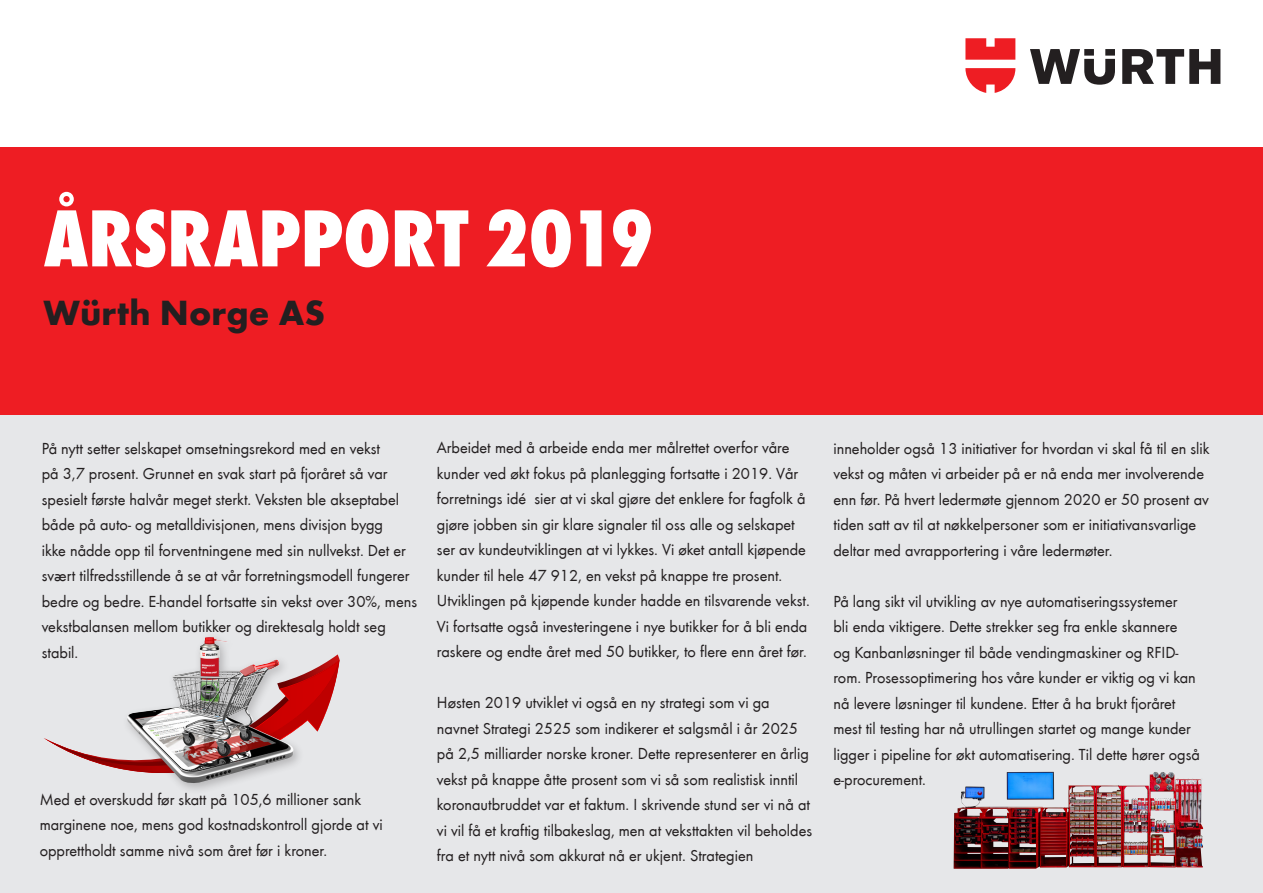
<style>
.page{position:relative;width:1263px;height:893px;background:#fff}
.page>*{position:absolute;margin:0;border:0;box-sizing:border-box;transform-origin:0 0}
.t1{font:84px "Wuerth Extra Bold Cond Caps";color:#fff}
.t2{font:700 36.15px "Wuerth";letter-spacing:.005em;color:#231f20}
.Brødtekst_årsrapport{font:16.5px/25.5px "Wuerth";color:#231f20}
</style>
<div class="page">
<div style="left:0;top:389px;width:1263px;height:504px;background:#e6e7e9"></div>
<svg style="left:44px;top:654px;width:296px;height:116px"></svg>
<div style="left:0;top:148px;width:1263px;height:267px;background:#ee1d23"></div>
<svg style="left:1030px;top:49px;width:190px;height:36px"></svg>
<svg style="left:965px;top:38px;width:50px;height:55px"></svg>
<div style="left:122px;top:632px;width:183px;height:163px;background:#231f20;opacity:.25"></div>
<img style="left:127px;top:637px;width:167px;height:147px">
<img style="left:953px;top:772px;width:250px;height:97px">
<p class="t1" style="left:44px;top:179px;width:612px">ÅRSRAPPORT 2019</p>
<p class="t2" style="left:44px;top:286px;width:283px">Würth Norge AS</p>
<p class="Brødtekst_årsrapport" style="left:42px;top:435px;width:377px">På nytt setter selskapet omsetningsrekord med en vekst<br>på 3,7 prosent. Grunnet en svak start på fjoråret så var spesielt første halvår meget sterkt. Veksten ble akseptabel både på auto- og metalldivisjonen, mens divisjon bygg<br>ikke nådde opp til forventningene med sin nullvekst. Det er svært tilfredsstillende å se at vår forretningsmodell fungerer bedre og bedre. E-handel fortsatte sin vekst over 30%, mens vekstbalansen mellom butikker og direktesalg holdt seg stabil.</p>
<p class="Brødtekst_årsrapport" style="left:437px;top:434px;width:374px">Arbeidet med å arbeide enda mer målrettet overfor våre kunder ved økt fokus på planlegging fortsatte i 2019. Vår forretnings idé sier at vi skal gjøre det enklere for fagfolk å gjøre jobben sin gir klare signaler til oss alle og selskapet ser av kundeutviklingen at vi lykkes. Vi øket antall kjøpende kunder til hele 47 912, en vekst på knappe tre prosent.<br>Utviklingen på kjøpende kunder hadde en tilsvarende vekst.<br>Vi fortsatte også investeringene i nye butikker for å bli enda raskere og endte året med 50 butikker, to flere enn året før.</p>
<p class="Brødtekst_årsrapport" style="left:437px;top:689px;width:377px">Høsten 2019 utviklet vi også en ny strategi som vi ga navnet Strategi 2525 som indikerer et salgsmål i år 2025 på 2,5 milliarder norske kroner. Dette representerer en årlig vekst på knappe åtte prosent som vi så som realistisk inntil koronautbruddet var et faktum. I skrivende stund ser vi nå at vi vil få et kraftig tilbakeslag, men at veksttakten vil beholdes fra et nytt nivå som akkurat nå er ukjent. Strategien</p>
<p class="Brødtekst_årsrapport" style="left:40px;top:786px;width:344px">Med et overskudd før skatt på 105,6 millioner sank marginene noe, mens god kostnadskontroll gjorde at vi opprettholdt samme nivå som året før i kroner.</p>
<p class="Brødtekst_årsrapport" style="left:833px;top:435px;width:378px">inneholder også 13 initiativer for hvordan vi skal få til en slik vekst og måten vi arbeider på er nå enda mer involverende enn før. På hvert ledermøte gjennom 2020 er 50 prosent av tiden satt av til at nøkkelpersoner som er initiativansvarlige deltar med avrapportering i våre ledermøter.</p>
<p class="Brødtekst_årsrapport" style="left:833px;top:588px;width:368px">På lang sikt vil utvikling av nye automatiseringssystemer<br>bli enda viktigere. Dette strekker seg fra enkle skannere<br>og Kanbanløsninger til både vendingmaskiner og RFID&shy;rom. Prosessoptimering hos våre kunder er viktig og vi kan nå levere løsninger til kundene. Etter å ha brukt fjoråret mest til testing har nå utrullingen startet og mange kunder ligger i pipeline for økt automatisering. Til dette hører også e-procurement.</p>
</div>
